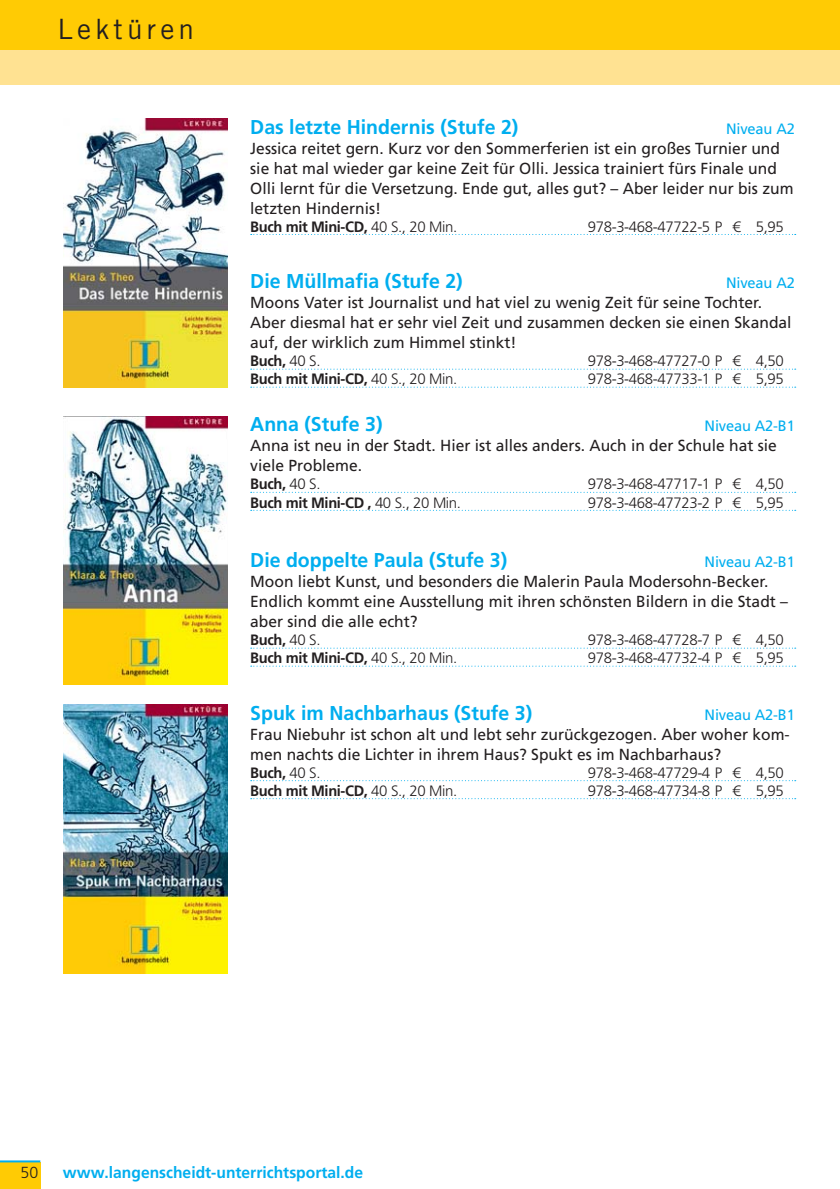
<style>
.page{position:relative;width:840px;height:1189px;background:#fff}
.page>*{position:absolute;margin:0;border:0;box-sizing:border-box;transform-origin:0 0}
.t1{font:28px "Trade Gothic LT Pro";letter-spacing:.15em;color:#231f20}
.t2{font:700 20px "Frutiger LT Pro";color:#00aeef}
.t3{font:16px/20px "Frutiger LT Pro";color:#231f20}
.t4{font:700 16px "Frutiger LT Pro";color:#00aeef}
.t5{font:300 16px "Frutiger LT Pro";color:#231f20}
.t6{font:300 15px "Frutiger LT Pro";letter-spacing:-.025em;color:#231f20}
.t7{font:700 15px "Frutiger LT Pro";letter-spacing:-.025em;color:#231f20}
.t8{font:15px "Frutiger LT Pro";letter-spacing:-.01em;color:#00aeef}
.s1{font-weight:300}
</style>
<div class="page">
<div style="left:0;top:0;width:839px;height:51px;background:#ffcb04"></div>
<div style="left:0;top:51px;width:839px;height:34px;background:#ffe292"></div>
<div style="left:0;top:1162px;width:40px;height:27px;background:#ffcb04"></div>
<hr style="left:0;top:1160px;width:40px;height:2px;background:#00aeef">
<svg style="left:251px;top:234px;width:544px;height:1px"></svg>
<img style="left:63px;top:119px;width:164px;height:268px">
<svg style="left:251px;top:369px;width:544px;height:1px"></svg>
<svg style="left:251px;top:387px;width:544px;height:1px"></svg>
<svg style="left:251px;top:492px;width:544px;height:1px"></svg>
<svg style="left:251px;top:510px;width:544px;height:1px"></svg>
<img style="left:63px;top:416px;width:164px;height:269px">
<svg style="left:251px;top:648px;width:544px;height:1px"></svg>
<svg style="left:251px;top:666px;width:544px;height:1px"></svg>
<svg style="left:251px;top:780px;width:544px;height:1px"></svg>
<svg style="left:251px;top:798px;width:544px;height:1px"></svg>
<img style="left:63px;top:705px;width:164px;height:268px">
<h1 class="t1" style="left:57px;top:13px;width:138px">Lektüren</h1>
<p class="t2" style="left:250px;top:119px;width:269px">Das letzte Hindernis (Stufe 2)</p>
<p class="t8" style="left:726px;top:123px;width:70px">Niveau A2</p>
<p class="t3" style="left:250px;top:140px;width:544px">Jessica reitet gern. Kurz vor den Sommerferien ist ein großes Turnier und sie hat mal wieder gar keine Zeit für Olli. Jessica trainiert fürs Finale und Olli lernt für die Versetzung. Ende gut, alles gut? – Aber leider nur bis zum letzten Hindernis!</p>
<p class="t7" style="left:250px;top:221px;width:208px">Buch mit Mini-CD, <span class="s1">40 S., 20 Min.</span></p>
<p class="t6" style="left:587px;top:221px;width:197px">978-3-468-47722-5 P € 5,95</p>
<p class="t2" style="left:250px;top:274px;width:214px">Die Müllmafia (Stufe 2)</p>
<p class="t8" style="left:726px;top:278px;width:70px">Niveau A2</p>
<p class="t3" style="left:250px;top:295px;width:542px">Moons Vater ist Journalist und hat viel zu wenig Zeit für seine Tochter.<br>Aber diesmal hat er sehr viel Zeit und zusammen decken sie einen Skandal auf, der wirklich zum Himmel stinkt!</p>
<p class="t7" style="left:250px;top:356px;width:72px">Buch, <span class="s1">40 S.</span></p>
<p class="t6" style="left:587px;top:356px;width:197px">978-3-468-47727-0 P € 4,50</p>
<p class="t7" style="left:250px;top:374px;width:208px">Buch mit Mini-CD, <span class="s1">40 S., 20 Min.</span></p>
<p class="t6" style="left:587px;top:374px;width:197px">978-3-468-47733-1 P € 5,95</p>
<p class="t2" style="left:250px;top:417px;width:134px">Anna (Stufe 3)</p>
<p class="t8" style="left:704px;top:421px;width:92px">Niveau A2-B1</p>
<p class="t3" style="left:250px;top:438px;width:528px">Anna ist neu in der Stadt. Hier ist alles anders. Auch in der Schule hat sie viele Probleme.</p>
<p class="t7" style="left:250px;top:479px;width:72px">Buch, <span class="s1">40 S.</span></p>
<p class="t6" style="left:587px;top:479px;width:197px">978-3-468-47717-1 P € 4,50</p>
<p class="t7" style="left:250px;top:497px;width:212px">Buch mit Mini-CD , <span class="s1">40 S., 20 Min.</span></p>
<p class="t6" style="left:587px;top:497px;width:197px">978-3-468-47723-2 P € 5,95</p>
<p class="t2" style="left:250px;top:553px;width:258px">Die doppelte Paula (Stufe 3)</p>
<p class="t8" style="left:704px;top:557px;width:92px">Niveau A2-B1</p>
<p class="t3" style="left:250px;top:573px;width:539px">Moon liebt Kunst, und besonders die Malerin Paula Modersohn-Becker.<br>Endlich kommt eine Ausstellung mit ihren schönsten Bildern in die Stadt – aber sind die alle echt?</p>
<p class="t7" style="left:250px;top:635px;width:72px">Buch, <span class="s1">40 S.</span></p>
<p class="t6" style="left:587px;top:635px;width:197px">978-3-468-47728-7 P € 4,50</p>
<p class="t7" style="left:250px;top:653px;width:208px">Buch mit Mini-CD, <span class="s1">40 S., 20 Min.</span></p>
<p class="t6" style="left:587px;top:653px;width:197px">978-3-468-47732-4 P € 5,95</p>
<p class="t2" style="left:250px;top:705px;width:283px">Spuk im Nachbarhaus (Stufe 3)</p>
<p class="t8" style="left:704px;top:709px;width:92px">Niveau A2-B1</p>
<p class="t3" style="left:250px;top:726px;width:541px">Frau Niebuhr ist schon alt und lebt sehr zurückgezogen. Aber woher kom&shy;men nachts die Lichter in ihrem Haus? Spukt es im Nachbarhaus?</p>
<p class="t7" style="left:250px;top:767px;width:72px">Buch, <span class="s1">40 S.</span></p>
<p class="t6" style="left:587px;top:767px;width:197px">978-3-468-47729-4 P € 4,50</p>
<p class="t7" style="left:250px;top:785px;width:208px">Buch mit Mini-CD, <span class="s1">40 S., 20 Min.</span></p>
<p class="t6" style="left:587px;top:785px;width:197px">978-3-468-47734-8 P € 5,95</p>
<p class="t5" style="left:21px;top:1166px;width:19px">50</p>
<p class="t4" style="left:63px;top:1166px;width:301px">www.langenscheidt-unterrichtsportal.de</p>
</div>
